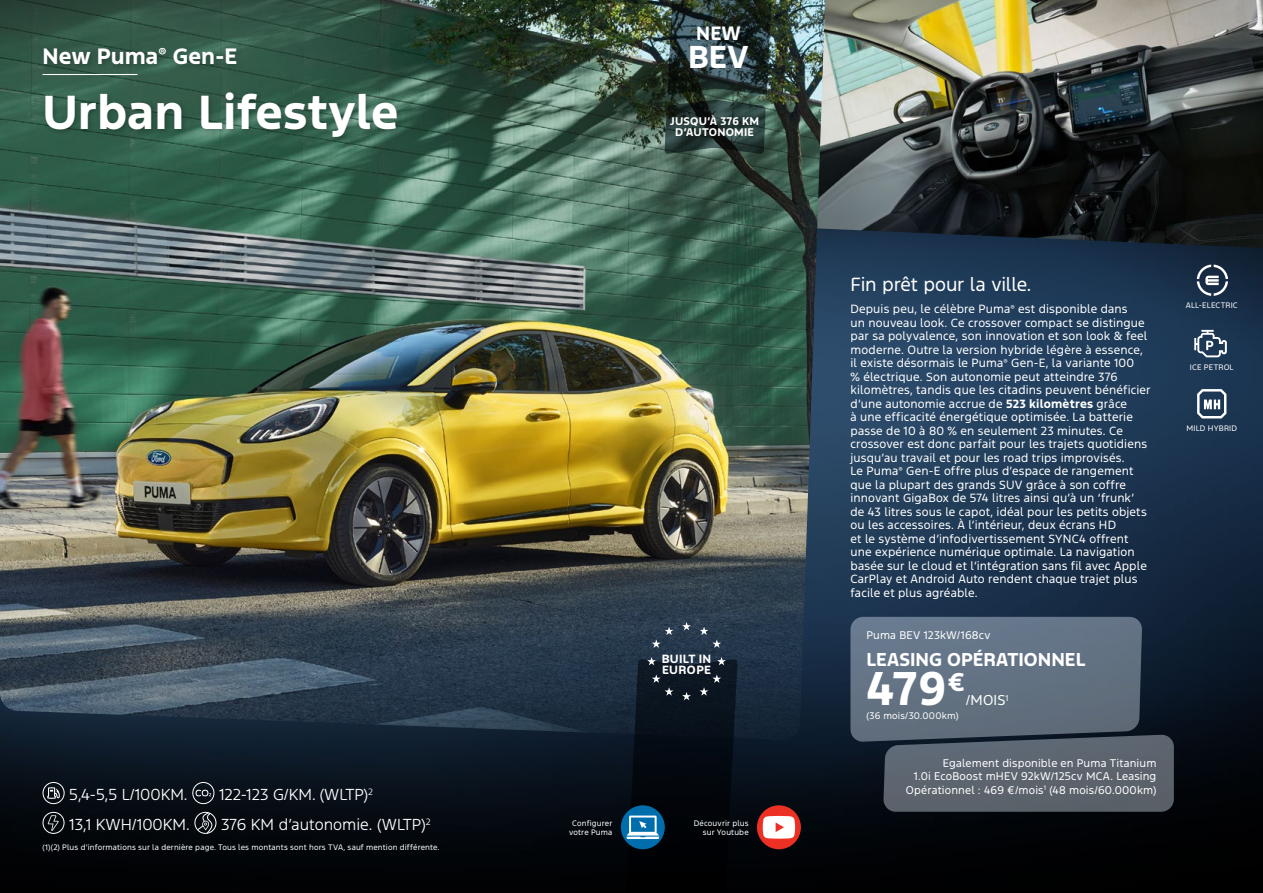
<style>
.page{position:relative;width:1263px;height:893px;background:#fff}
.page>*{position:absolute;margin:0;border:0;box-sizing:border-box;transform-origin:0 0}
.t1{font:700 45px "Ford F1";letter-spacing:.005em;color:#fff}
.t2{font:700 44.55px "Ford F1";color:#fff}
.t3{font:700 29.85px "Ford F1";color:#fff}
.t4{font:700 21px "Ford F1";letter-spacing:.005em;color:#fff}
.t5{font:700 18.3px "Ford F1";color:#fff}
.t6{font:18px "Ford F1";letter-spacing:-.01em;color:#fff}
.t7{font:700 17.55px "Ford F1";color:#fff}
.t8{font:300 15px "Ford F1";color:#fff}
.t9{font:13.5px "Ford F1";color:#fff}
.t10{font:11.25px/13.5px "Ford F1";letter-spacing:.01em;color:#fff}
.t11{font:700 11.25px/10.4px "Ford F1";letter-spacing:.025em;color:#fff}
.t12{font:10.5px/13.5px "Ford F1";letter-spacing:.015em;color:#fff;text-align:right}
.t13{font:700 10.5px/11.2px "Ford F1";letter-spacing:.02em;color:#fff;text-align:center}
.t14{font:9px "Ford F1";letter-spacing:.025em;color:#fff}
.t15{font:7.5px/9px "Ford F1";letter-spacing:.02em;color:#fff;text-align:right}
.s1{font-weight:700}
</style>
<div class="page">
<img style="left:0;top:248px;width:1263px;height:645px">
<img style="left:825px;top:0;width:438px;height:248px">
<img style="left:0;top:0;width:825px;height:740px">
<div style="left:43px;top:89px;width:361px;height:54px;background:#000;opacity:.25"></div>
<div style="left:40px;top:45px;width:204px;height:26px;background:#000;opacity:.25"></div>
<hr style="left:43px;top:74px;width:94px;height:1px;background:#fff">
<svg style="left:850px;top:617px;width:324px;height:195px;background:#556170"></svg>
<svg style="left:664px;top:0;width:109px;height:154px;background:#2c3d3a"></svg>
<svg style="left:1194px;top:330px;width:33px;height:27px"></svg>
<svg style="left:1197px;top:265px;width:31px;height:31px"></svg>
<svg style="left:1197px;top:389px;width:29px;height:29px"></svg>
<svg style="left:48px;top:815px;width:11px;height:16px"></svg>
<div style="left:43px;top:812px;width:22px;height:22px;border:1px solid #fff;border-radius:50%"></div>
<svg style="left:197px;top:812px;width:20px;height:22px"></svg>
<div style="left:194px;top:812px;width:22px;height:22px;border:1px solid #fff;border-radius:50%"></div>
<svg style="left:47px;top:787px;width:13px;height:12px"></svg>
<div style="left:43px;top:782px;width:22px;height:22px;border:1px solid #fff;border-radius:50%"></div>
<svg style="left:196px;top:790px;width:15px;height:6px"></svg>
<div style="left:192px;top:782px;width:22px;height:22px;border:1px solid #fff;border-radius:50%"></div>
<div style="left:757px;top:805px;width:44px;height:44px;background:#ed3024;border-radius:50%"></div>
<svg style="left:763px;top:816px;width:32px;height:23px"></svg>
<div style="left:621px;top:805px;width:44px;height:44px;background:#006ead;border-radius:50%"></div>
<svg style="left:626px;top:622px;width:112px;height:271px;background:#0f1a25"></svg>
<h3 class="t4" style="left:43px;top:41px;width:196px">New Puma<sup>®</sup> Gen-E</h3>
<h1 class="t1" style="left:43px;top:79px;width:357px">Urban Lifestyle</h1>
<h3 class="t8" style="left:69px;top:785px;width:120px">5,4-5,5 L/100KM.</h3>
<h3 class="t8" style="left:219px;top:785px;width:155px">122-123 G/KM. (WLTP)<sup>2</sup></h3>
<h3 class="t8" style="left:69px;top:814px;width:122px">13,1 KWH/100KM.</h3>
<h3 class="t8" style="left:221px;top:814px;width:211px">376 KM d’autonomie. (WLTP)<sup>2</sup></h3>
<p class="t15" style="left:43px;top:843px;width:398px">(1)(2) Plus d’informations sur la dernière page. Tous les montants sont hors TVA, sauf mention différente.</p>
<h3 class="t5" style="left:696px;top:20px;width:46px">NEW</h3>
<h3 class="t3" style="left:688px;top:35px;width:62px">BEV</h3>
<p class="t13" style="left:670px;top:116px;width:90px">JUSQU’À 376 KM<br>D’AUTONOMIE</p>
<p class="t11" style="left:662px;top:654px;width:51px">BUILT IN<br>EUROPE</p>
<p class="t15" style="left:569px;top:819px;width:45px;text-align:center">Configurer votre Puma</p>
<p class="t15" style="left:694px;top:820px;width:56px">Découvrir plus sur Youtube</p>
<h3 class="t6" style="left:850px;top:272px;width:182px">Fin prêt pour la ville.</h3>
<p class="t10" style="left:850px;top:303px;width:302px">Depuis peu, le célèbre Puma<sup>®</sup> est disponible dans<br>un nouveau look. Ce crossover compact se distingue par sa polyvalence, son innovation et son look &amp; feel moderne. Outre la version hybride légère à essence, il existe désormais le Puma<sup>®</sup> Gen-E, la variante 100<br>% électrique. Son autonomie peut atteindre 376 kilomètres, tandis que les citadins peuvent bénéficier d’une autonomie accrue de <span class="s1">523 kilomètres</span> grâce<br>à une efficacité énergétique optimisée. La batterie passe de 10 à 80 % en seulement 23 minutes. Ce crossover est donc parfait pour les trajets quotidiens jusqu’au travail et pour les road trips improvisés.<br>Le Puma<sup>®</sup> Gen-E offre plus d’espace de rangement que la plupart des grands SUV grâce à son coffre innovant GigaBox de 574 litres ainsi qu’à un ‘frunk’ de 43 litres sous le capot, idéal pour les petits objets ou les accessoires. À l’intérieur, deux écrans HD<br>et le système d’infodivertissement SYNC4 offrent une expérience numérique optimale. La navigation basée sur le cloud et l’intégration sans fil avec Apple CarPlay et Android Auto rendent chaque trajet plus facile et plus agréable.</p>
<p class="t12" style="left:866px;top:630px;width:126px">Puma BEV 123kW/168cv</p>
<h3 class="t7" style="left:866px;top:647px;width:220px">LEASING OPÉRATIONNEL</h3>
<h2 class="t2" style="left:866px;top:656px;width:100px">479<sup>€</sup></h2>
<p class="t9" style="left:966px;top:691px;width:44px">/MOIS<sup>1</sup></p>
<p class="t14" style="left:866px;top:709px;width:94px">(36 mois/30.000km)</p>
<p class="t12" style="left:906px;top:757px;width:252px">Egalement disponible en Puma Titanium<br>1.0i EcoBoost mHEV 92kW/125cv MCA. Leasing<br>Opérationnel : 469 €/mois<sup>1</sup> (48 mois/60.000km)</p>
<p class="t15" style="left:1186px;top:301px;width:53px">ALL-ELECTRIC</p>
<p class="t15" style="left:1190px;top:363px;width:45px">ICE PETROL</p>
<p class="t15" style="left:1186px;top:425px;width:52px">MILD HYBRID</p>
</div>
